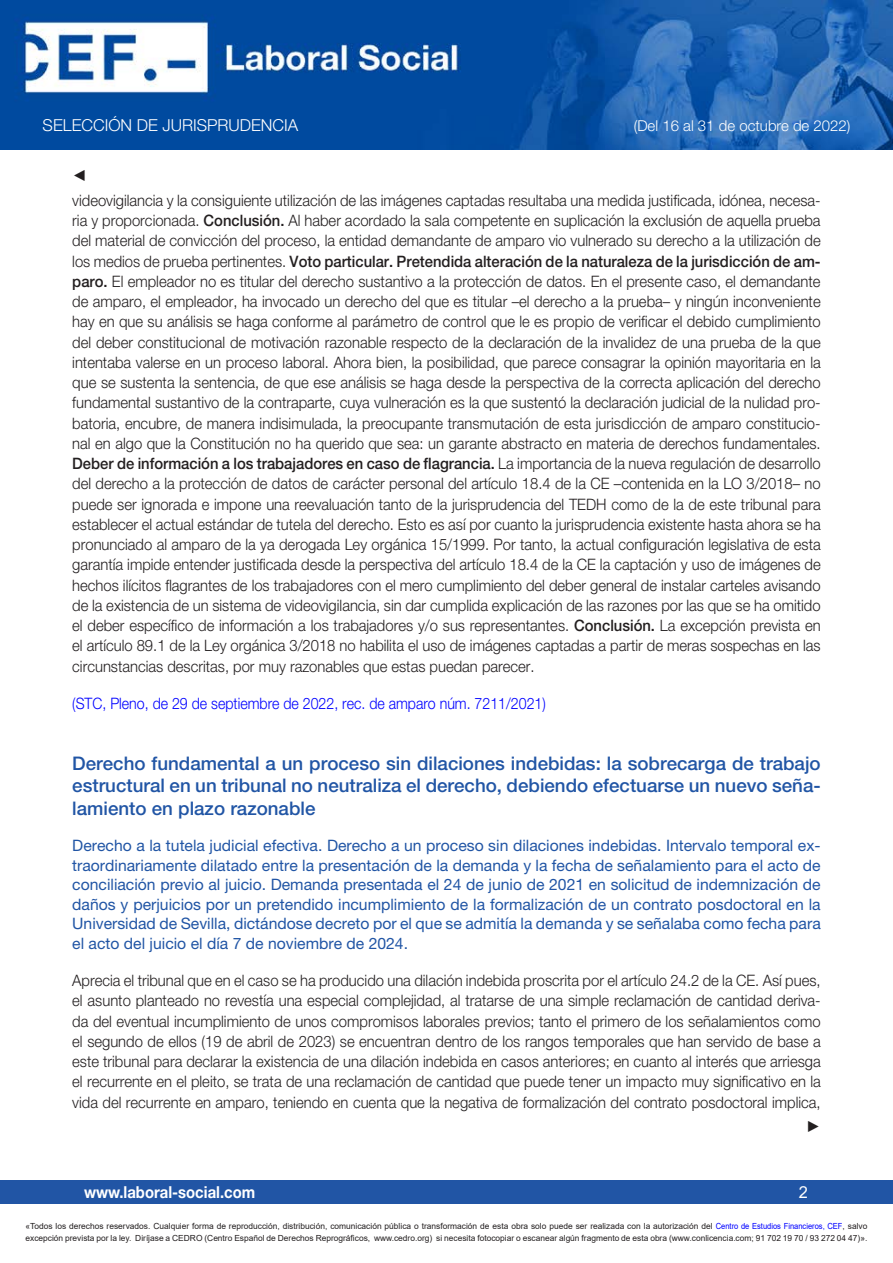
<style>
.page{position:relative;width:893px;height:1263px;background:#fff}
.page>*{position:absolute;margin:0;border:0;box-sizing:border-box;transform-origin:0 0}
.Cabecera_nuevo{font:500 18.75px/22.5px "Helvetica Neue LT Std";color:#2155a5;text-align:justify}
.t1{font:300 16.5px "Helvetica Neue LT Std";color:#fff}
.t2{font:700 16.5px "Helvetica Neue LT Std";color:#fff;scale:.9 1}
.t3{font:16.5px "Arial";color:#fff}
.Contenido_nuevo{font:300 15.75px/20.2px "Helvetica Neue LT Std";color:#231f20;text-align:justify;scale:.94 1}
.Subcabecera{font:15.75px/19.5px "Helvetica Neue LT Std";color:#2155a5;text-align:justify}
.Contenido_nuevo-2{font:300 15.75px "Helvetica Neue LT Std";color:#00f;scale:.9 1}
.Contenido_nuevo-3{font:15.75px "Times New Roman";color:#231f20;scale:.94 1}
.t4{font:300 15px "Helvetica Neue LT Std";color:#fff}
.t5{font:8.4px/12px "Arial";color:#231f20}
.s1{font-weight:500}
.s2{color:#00f}
</style>
<div class="page">
<div style="left:0;top:1180px;width:893px;height:23px;background:#2155a5"></div>
<img style="left:0;top:0;width:893px;height:149px">
<p class="t1" style="left:43px;top:115px;width:257px">SELECCIÓN DE JURISPRUDENCIA</p>
<p class="t4" style="left:634px;top:117px;width:218px">(Del 16 al 31 de octubre de 2022)</p>
<p class="Contenido_nuevo-3" style="left:72px;top:165px;width:17px">◄</p>
<p class="Contenido_nuevo" style="left:72px;top:190px;width:798px">videovigilancia y la consiguiente utilización de las imágenes captadas resultaba una medida justificada, idónea, necesa&shy;ria y proporcionada. <span class="s1">Conclusión.</span> Al haber acordado la sala competente en suplicación la exclusión de aquella prueba del material de convicción del proceso, la entidad demandante de amparo vio vulnerado su derecho a la utilización de los medios de prueba pertinentes. <span class="s1">Voto particular. Pretendida alteración de la naturaleza de la jurisdicción de am&shy;paro.</span> El empleador no es titular del derecho sustantivo a la protección de datos. En el presente caso, el demandante de amparo, el empleador, ha invocado un derecho del que es titular –el derecho a la prueba– y ningún inconveniente hay en que su análisis se haga conforme al parámetro de control que le es propio de verificar el debido cumplimiento del deber constitucional de motivación razonable respecto de la declaración de la invalidez de una prueba de la que intentaba valerse en un proceso laboral. Ahora bien, la posibilidad, que parece consagrar la opinión mayoritaria en la que se sustenta la sentencia, de que ese análisis se haga desde la perspectiva de la correcta aplicación del derecho fundamental sustantivo de la contraparte, cuya vulneración es la que sustentó la declaración judicial de la nulidad pro&shy;batoria, encubre, de manera indisimulada, la preocupante transmutación de esta jurisdicción de amparo constitucio&shy;nal en algo que la Constitución no ha querido que sea: un garante abstracto en materia de derechos fundamentales.<br><span class="s1">Deber de información a los trabajadores en caso de flagrancia.</span> La importancia de la nueva regulación de desarrollo del derecho a la protección de datos de carácter personal del artículo 18.4 de la CE –contenida en la LO 3/2018– no puede ser ignorada e impone una reevaluación tanto de la jurisprudencia del TEDH como de la de este tribunal para establecer el actual estándar de tutela del derecho. Esto es así por cuanto la jurisprudencia existente hasta ahora se ha pronunciado al amparo de la ya derogada Ley orgánica 15/1999. Por tanto, la actual configuración legislativa de esta garantía impide entender justificada desde la perspectiva del artículo 18.4 de la CE la captación y uso de imágenes de hechos ilícitos flagrantes de los trabajadores con el mero cumplimiento del deber general de instalar carteles avisando de la existencia de un sistema de videovigilancia, sin dar cumplida explicación de las razones por las que se ha omitido el deber específico de información a los trabajadores y/o sus representantes. <span class="s1">Conclusión.</span> La excepción prevista en el artículo 89.1 de la Ley orgánica 3/2018 no habilita el uso de imágenes captadas a partir de meras sospechas en las circunstancias descritas, por muy razonables que estas puedan parecer.</p>
<p class="Contenido_nuevo-2" style="left:72px;top:694px;width:528px">(STC, Pleno, de 29 de septiembre de 2022, rec. de amparo núm. 7211/2021)</p>
<p class="Cabecera_nuevo" style="left:72px;top:751px;width:750px">Derecho fundamental a un proceso sin dilaciones indebidas: la sobrecarga de trabajo estructural en un tribunal no neutraliza el derecho, debiendo efectuarse un nuevo seña&shy;lamiento en plazo razonable</p>
<p class="Subcabecera" style="left:72px;top:836px;width:750px">Derecho a la tutela judicial efectiva. Derecho a un proceso sin dilaciones indebidas. Intervalo temporal ex&shy;traordinariamente dilatado entre la presentación de la demanda y la fecha de señalamiento para el acto de conciliación previo al juicio. Demanda presentada el 24 de junio de 2021 en solicitud de indemnización de daños y perjuicios por un pretendido incumplimiento de la formalización de un contrato posdoctoral en la Universidad de Sevilla, dictándose decreto por el que se admitía la demanda y se señalaba como fecha para el acto del juicio el día 7 de noviembre de 2024.</p>
<p class="Contenido_nuevo" style="left:72px;top:970px;width:798px">Aprecia el tribunal que en el caso se ha producido una dilación indebida proscrita por el artículo 24.2 de la CE. Así pues, el asunto planteado no revestía una especial complejidad, al tratarse de una simple reclamación de cantidad deriva&shy;da del eventual incumplimiento de unos compromisos laborales previos; tanto el primero de los señalamientos como el segundo de ellos (19 de abril de 2023) se encuentran dentro de los rangos temporales que han servido de base a este tribunal para declarar la existencia de una dilación indebida en casos anteriores; en cuanto al interés que arriesga el recurrente en el pleito, se trata de una reclamación de cantidad que puede tener un impacto muy significativo en la vida del recurrente en amparo, teniendo en cuenta que la negativa de formalización del contrato posdoctoral implica,</p>
<p class="Contenido_nuevo-3" style="left:806px;top:1115px;width:17px">►</p>
<p class="t2" style="left:84px;top:1182px;width:192px">www.laboral-social.com</p>
<p class="t3" style="left:799px;top:1180px;width:11px">2</p>
<p class="t5" style="left:26px;top:1220px;width:843px">«Todos los derechos reservados. Cualquier forma de reproducción, distribución, comunicación pública o transformación de esta obra solo puede ser realizada con la autorización del <span class="s2">Centro de Estudios Financieros, CEF</span>, salvo excepción prevista por la ley. Diríjase a CEDRO (Centro Español de Derechos Reprográficos, www.cedro.org) si necesita fotocopiar o escanear algún fragmento de esta obra (www.conlicencia.com; 91 702 19 70 / 93 272 04 47)».</p>
</div>
